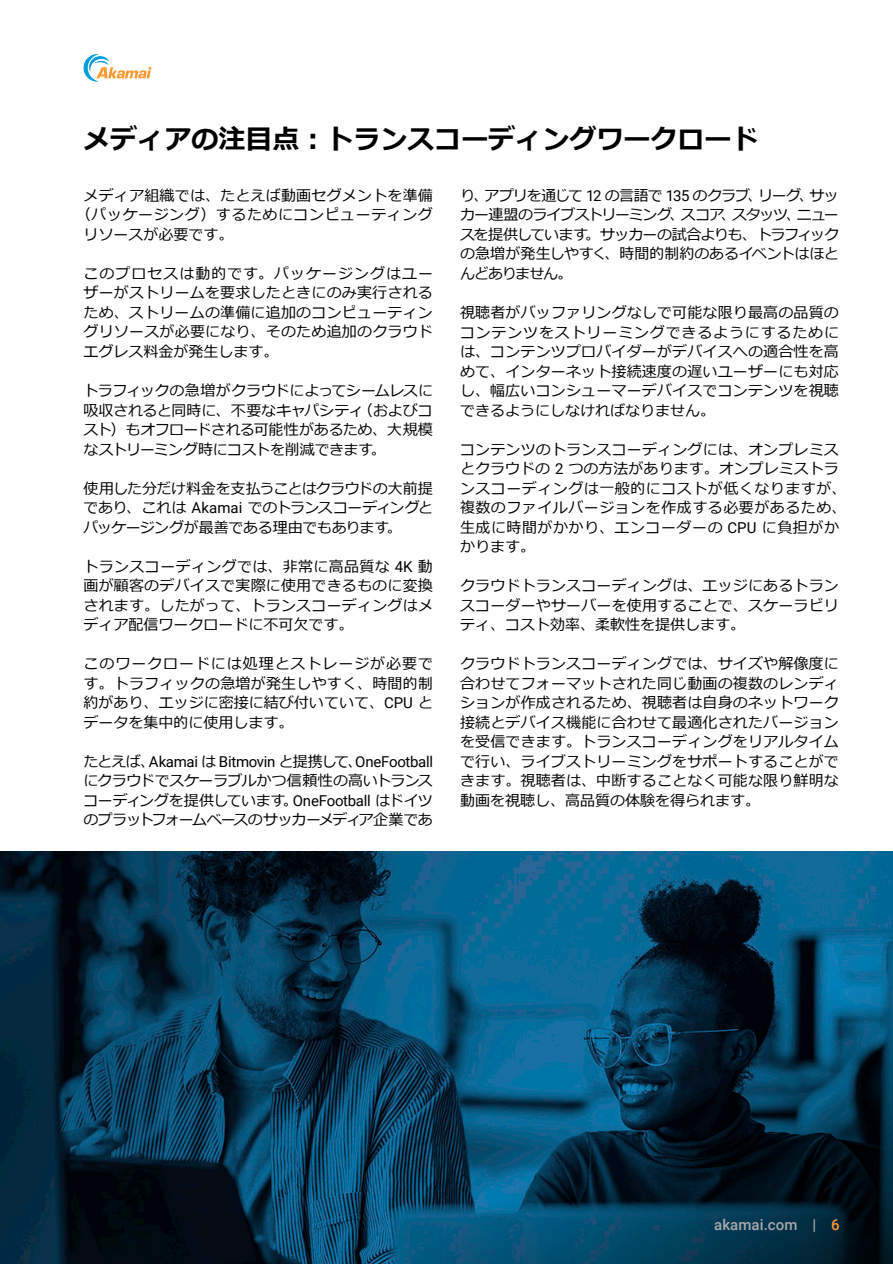
<style>
.page{position:relative;width:893px;height:1264px;background:#fff}
.page>*{position:absolute;margin:0;border:0;box-sizing:border-box;transform-origin:0 0}
.Heading_3{font:700 27px "Meiryo";color:#000}
.Body_Text{font:15px/19.5px "Meiryo";letter-spacing:.01em;color:#000;text-align:justify}
.Body_Text-2{font:15px/19.5px "Meiryo";letter-spacing:.035em;color:#000}
.t1{font:500 15px "Roboto";letter-spacing:.01em;color:#a8a8aa}
.s1{font-family:"Roboto"}
.s2{color:#f93}
</style>
<div class="page">
<svg style="left:0;top:851px;width:893px;height:412px;background:#063b58"></svg>
<svg style="left:84px;top:54px;width:67px;height:28px"></svg>
<p class="Heading_3" style="left:84px;top:120px;width:677px">メディアの注目点：トランスコーディングワークロード</p>
<p class="Body_Text" style="left:84px;top:186px;width:351px">メディア組織では、たとえば動画セグメントを準備</p>
<p class="Body_Text-2" style="left:76px;top:206px;width:358px">（パッケージング）するためにコンピューティング</p>
<p class="Body_Text" style="left:84px;top:225px;width:151px">リソースが必要です。</p>
<p class="Body_Text" style="left:84px;top:264px;width:351px">このプロセスは動的です。パッケージングはユーザーがストリームを要求したときにのみ実行されるため、ストリームの準備に追加のコンピューティングリソースが必要になり、そのため追加のクラウドエグレス料金が発生します。</p>
<p class="Body_Text" style="left:84px;top:381px;width:351px">トラフィックの急増がクラウドによってシームレスに吸収されると同時に、不要なキャパシティ（およびコスト）もオフロードされる可能性があるため、大規模なストリーミング時にコストを削減できます。</p>
<p class="Body_Text" style="left:84px;top:479px;width:351px">使用した分だけ料金を支払うことはクラウドの大前提であり、これは <span class="s1">Akamai</span> でのトランスコーディングとパッケージングが最善である理由でもあります。</p>
<p class="Body_Text" style="left:84px;top:557px;width:351px">トランスコーディングでは、非常に高品質な <span class="s1">4K</span> 動画が顧客のデバイスで実際に使用できるものに変換されます。したがって、トランスコーディングはメディア配信ワークロードに不可欠です。</p>
<p class="Body_Text" style="left:84px;top:654px;width:351px">このワークロードには処理とストレージが必要です。トラフィックの急増が発生しやすく、時間的制約があり、エッジに密接に結び付いていて、<span class="s1">CPU</span> とデータを集中的に使用します。</p>
<p class="Body_Text" style="left:84px;top:752px;width:351px">たとえば、<span class="s1">Akamai</span> は <span class="s1">Bitmovin</span> と提携して、<span class="s1">OneFootball</span>にクラウドでスケーラブルかつ信頼性の高いトランスコーディングを提供しています。<span class="s1">OneFootball</span> はドイツのプラットフォームベースのサッカーメディア企業であ</p>
<p class="Body_Text" style="left:460px;top:186px;width:380px">り、アプリを通じて <span class="s1">12</span> の言語で <span class="s1">135</span> のクラブ、リーグ、サッカー連盟のライブストリーミング、スコア、スタッツ、ニュースを提供しています。サッカーの試合よりも、トラフィックの急増が発生しやすく、時間的制約のあるイベントはほとんどありません。</p>
<p class="Body_Text" style="left:460px;top:303px;width:380px">視聴者がバッファリングなしで可能な限り最高の品質のコンテンツをストリーミングできるようにするためには、コンテンツプロバイダーがデバイスへの適合性を高めて、インターネット接続速度の遅いユーザーにも対応し、幅広いコンシューマーデバイスでコンテンツを視聴できるようにしなければなりません。</p>
<p class="Body_Text-2" style="left:460px;top:440px;width:388px">コンテンツのトランスコーディングには、オンプレミスとクラウドの <span class="s1">2</span> つの方法があります。オンプレミストランスコーディングは一般的にコストが低くなりますが、複数のファイルバージョンを作成する必要があるため、生成に時間がかかり、エンコーダーの <span class="s1">CPU</span> に負担がかかります。</p>
<p class="Body_Text" style="left:460px;top:576px;width:380px">クラウドトランスコーディングは、エッジにあるトランスコーダーやサーバーを使用することで、スケーラビリティ、コスト効率、柔軟性を提供します。</p>
<p class="Body_Text" style="left:460px;top:654px;width:380px">クラウドトランスコーディングでは、サイズや解像度に合わせてフォーマットされた同じ動画の複数のレンディションが作成されるため、視聴者は自身のネットワーク接続とデバイス機能に合わせて最適化されたバージョンを受信できます。トランスコーディングをリアルタイムで行い、ライブストリーミングをサポートすることができます。視聴者は、中断することなく可能な限り鮮明な動画を視聴し、高品質の体験を得られます。</p>
<p class="t1" style="left:714px;top:1214px;width:127px">akamai.com | <span class="s2">6</span></p>
</div>
